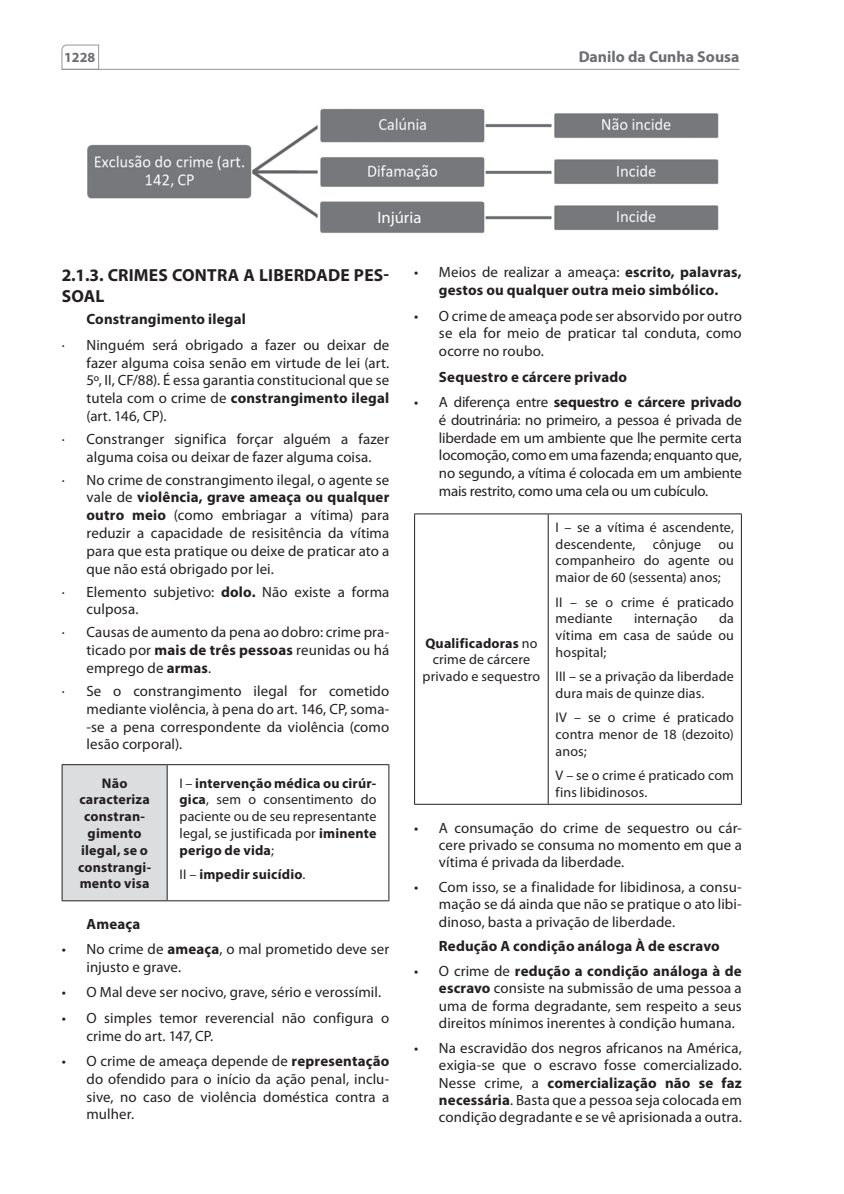
<style>
.page{position:relative;width:844px;height:1194px;background:#fff}
.page>*{position:absolute;margin:0;border:0;box-sizing:border-box;transform-origin:0 0}
.t1{font:700 17.5px/21px "Myriad Pro";letter-spacing:.01em;color:#231f20}
.t2{font:16.62px "Myriad Pro";color:#fff}
.t3{font:700 15.75px "Myriad Pro";color:#6c6d70}
.ALTERNATIVA{font:14.88px/17.8px "Myriad Pro";letter-spacing:.005em;color:#231f20;text-align:justify}
.ALTERNATIVA-2{font:700 14.88px/17.8px "Myriad Pro";letter-spacing:.01em;color:#231f20;text-align:center}
.TABELA_8{font:14px/16.8px "Myriad Pro";letter-spacing:.01em;color:#231f20;text-align:justify}
.Tabela_titulo{font:700 14px/16.8px "Myriad Pro";letter-spacing:.015em;color:#231f20;text-align:center}
.TABELA_8-2{font:700 14px "Myriad Pro";letter-spacing:.015em;color:#231f20}
.t4{font:700 14px "Myriad Pro";color:#6c6d70}
.s1{font-weight:700}
.s2{font-weight:400}
</style>
<div class="page">
<hr style="left:62px;top:69px;width:677px;height:1px;background:#939598">
<svg style="left:61px;top:45px;width:38px;height:25px"></svg>
<img style="left:87px;top:108px;width:632px;height:125px">
<div style="left:320px;top:202px;width:163px;height:30px;background:#76787b;border-radius:2px"></div>
<div style="left:62px;top:765px;width:105px;height:136px;background:#dcdddf"></div>
<hr style="left:167px;top:764px;width:222px;height:1px;background:#231f20">
<hr style="left:388px;top:765px;width:1px;height:135px;background:#231f20">
<hr style="left:167px;top:900px;width:222px;height:1px;background:#231f20">
<hr style="left:62px;top:764px;width:105px;height:1px;background:#231f20">
<hr style="left:62px;top:765px;width:1px;height:135px;background:#231f20">
<hr style="left:167px;top:765px;width:1px;height:135px;background:#231f20">
<hr style="left:62px;top:900px;width:105px;height:1px;background:#231f20">
<svg style="left:415px;top:514px;width:325px;height:290px"></svg>
<hr style="left:547px;top:514px;width:1px;height:290px;background:#231f20">
<hr style="left:414px;top:513px;width:134px;height:1px;background:#231f20">
<hr style="left:414px;top:514px;width:1px;height:290px;background:#231f20">
<hr style="left:548px;top:513px;width:193px;height:1px;background:#231f20">
<hr style="left:740px;top:514px;width:1px;height:290px;background:#231f20">
<hr style="left:414px;top:804px;width:134px;height:1px;background:#231f20">
<hr style="left:548px;top:804px;width:193px;height:1px;background:#231f20">
<p class="t4" style="left:64px;top:49px;width:33px">1228</p>
<p class="t3" style="left:578px;top:46px;width:162px">Danilo da Cunha Sousa</p>
<p class="t2" style="left:377px;top:209px;width:45px">Injúria</p>
<p class="t1" style="left:62px;top:264px;width:329px">2.1.3. CRIMES CONTRA A LIBERDADE PES-<br>SOAL</p>
<p class="ALTERNATIVA-2" style="left:86px;top:310px;width:161px">Constrangimento ilegal</p>
<p class="ALTERNATIVA" style="left:86px;top:336px;width:304px;text-indent:-25px">· Ninguém será obrigado a fazer ou deixar de fazer alguma coisa senão em virtude de lei (art.<br>5º, II, CF/88). É essa garantia constitucional que se tutela com o crime de <span class="s1">constrangimento ilegal </span>(art. 146, CP).</p>
<p class="ALTERNATIVA" style="left:62px;top:430px;width:329px;text-align:center">· Constranger significa forçar alguém a fazer alguma coisa ou deixar de fazer alguma coisa.</p>
<p class="ALTERNATIVA" style="left:86px;top:471px;width:304px;text-indent:-25px">· No crime de constrangimento ilegal, o agente se vale de <span class="s1">violência, grave ameaça ou qualquer outro meio</span> (como embriagar a vítima) para reduzir a capacidade de resisitência da vítima para que esta pratique ou deixe de praticar ato a que não está obrigado por lei.</p>
<p class="ALTERNATIVA" style="left:86px;top:583px;width:304px;text-indent:-25px">· Elemento subjetivo: <span class="s1">dolo.</span> Não existe a forma culposa.</p>
<p class="ALTERNATIVA" style="left:86px;top:624px;width:304px;text-indent:-25px">· Causas de aumento da pena ao dobro: crime pra&shy;ticado por <span class="s1">mais de três pessoas</span> reunidas ou há emprego de <span class="s1">armas</span>.</p>
<p class="ALTERNATIVA" style="left:86px;top:682px;width:304px;text-indent:-25px">· Se o constrangimento ilegal for cometido mediante violência, à pena do art. 146, CP, soma--se a pena correspondente da violência (como lesão corporal).</p>
<p class="Tabela_titulo" style="left:78px;top:774px;width:75px">Não caracteriza constran&shy;gimento ilegal, se o constrangi&shy;mento visa</p>
<p class="TABELA_8" style="left:179px;top:775px;width:198px">I – <span class="s1">intervenção médica ou cirúr&shy;gica</span>, sem o consentimento do paciente ou de seu representante legal, se justificada por <span class="s1">iminente perigo de vida</span>;</p>
<p class="TABELA_8-2" style="left:179px;top:865px;width:127px"><span class="s2">II –</span> impedir suicídio<span class="s2">.</span></p>
<p class="ALTERNATIVA-2" style="left:86px;top:914px;width:55px">Ameaça</p>
<p class="ALTERNATIVA" style="left:86px;top:941px;width:304px;text-indent:-25px">• No crime de <span class="s1">ameaça</span>, o mal prometido deve ser injusto e grave.</p>
<p class="ALTERNATIVA" style="left:62px;top:984px;width:321px">• O Mal deve ser nocivo, grave, sério e verossímil.</p>
<p class="ALTERNATIVA" style="left:86px;top:1009px;width:304px;text-indent:-25px">• O simples temor reverencial não configura o crime do art. 147, CP.</p>
<p class="ALTERNATIVA" style="left:86px;top:1052px;width:304px;text-indent:-25px">• O crime de ameaça depende de <span class="s1">representação </span>do ofendido para o início da ação penal, inclu&shy;sive, no caso de violência doméstica contra a mulher.</p>
<p class="ALTERNATIVA-2" style="left:414px;top:263px;width:329px"><span class="s2">• Meios de realizar a ameaça:</span> escrito, palavras, gestos ou qualquer outra meio simbólico.</p>
<p class="ALTERNATIVA" style="left:439px;top:307px;width:304px;text-indent:-25px">• O crime de ameaça pode ser absorvido por outro se ela for meio de praticar tal conduta, como ocorre no roubo.</p>
<p class="ALTERNATIVA-2" style="left:439px;top:367px;width:190px">Sequestro e cárcere privado</p>
<p class="ALTERNATIVA" style="left:439px;top:393px;width:304px;text-indent:-25px">• A diferença entre <span class="s1">sequestro e cárcere privado </span>é doutrinária: no primeiro, a pessoa é privada de liberdade em um ambiente que lhe permite certa locomoção, como em uma fazenda; enquanto que, no segundo, a vítima é colocada em um ambiente mais restrito, como uma cela ou um cubículo.</p>
<p class="TABELA_8" style="left:555px;top:519px;width:180px">I – se a vítima é ascendente, descendente, cônjuge ou companheiro do agente ou maior de 60 (sessenta) anos;</p>
<p class="TABELA_8" style="left:555px;top:594px;width:180px">II – se o crime é praticado mediante</p>
<p class="TABELA_8" style="left:555px;top:610px;width:180px;text-indent:163px">da vítima em casa de saúde ou hospital;</p>
<p class="TABELA_8" style="left:555px;top:668px;width:180px">III – se a privação da liberdade dura mais de quinze dias.</p>
<p class="TABELA_8" style="left:555px;top:709px;width:180px">IV – se o crime é praticado contra menor de 18 (dezoito) anos;</p>
<p class="TABELA_8" style="left:555px;top:767px;width:180px">V – se o crime é praticado com fins libidinosos.</p>
<p class="ALTERNATIVA" style="left:439px;top:819px;width:304px;line-height:17.3px;text-indent:-25px">• A consumação do crime de sequestro ou cár&shy;cere privado se consuma no momento em que a vítima é privada da liberdade.</p>
<p class="ALTERNATIVA" style="left:439px;top:878px;width:304px;line-height:17.3px;text-indent:-25px">• Com isso, se a finalidade for libidinosa, a consu&shy;mação se dá ainda que não se pratique o ato libi&shy;dinoso, basta a privação de liberdade.</p>
<p class="ALTERNATIVA-2" style="left:439px;top:937px;width:282px">Redução A condição análoga À de escravo</p>
<p class="ALTERNATIVA" style="left:439px;top:963px;width:304px;line-height:17.3px;text-indent:-25px">• O crime de <span class="s1">redução a condição análoga à de escravo</span> consiste na submissão de uma pessoa a uma de forma degradante, sem respeito a seus direitos mínimos inerentes à condição humana.</p>
<p class="ALTERNATIVA" style="left:439px;top:1039px;width:304px;line-height:17.3px;text-indent:-25px">• Na escravidão dos negros africanos na América, exigia-se que o escravo fosse comercializado.<br>Nesse crime, a <span class="s1">comercialização não se faz necessária</span>. Basta que a pessoa seja colocada em condição degradante e se vê aprisionada a outra.</p>
<p class="TABELA_8" style="left:634px;top:610px;width:65px">internação</p>
<p class="TABELA_8" style="left:422px;top:635px;width:119px;text-align:center"><span class="s1">Qualificadoras</span> no crime de cárcere privado e sequestro</p>
</div>
